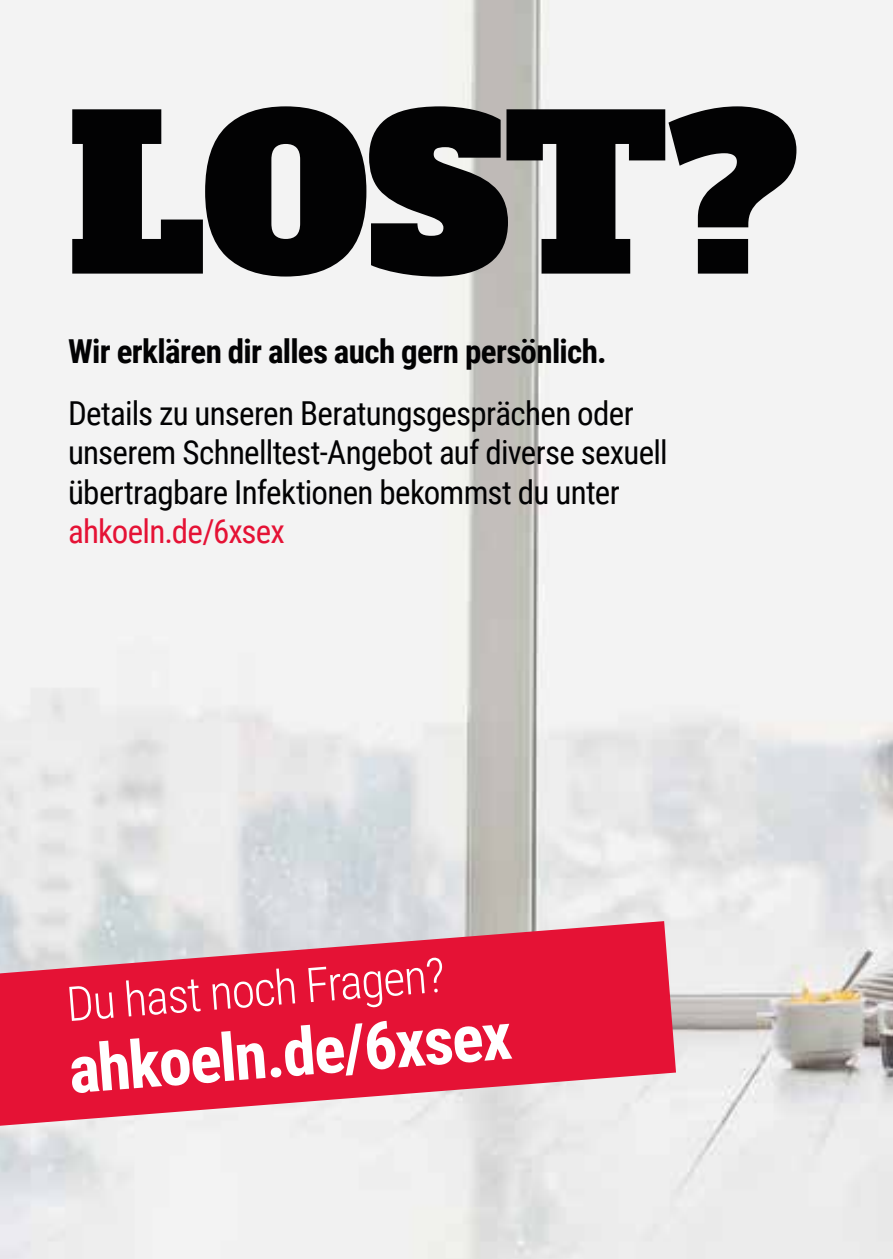
<style>
.page{position:relative;width:893px;height:1259px;background:#fff}
.page>*{position:absolute;margin:0;border:0;box-sizing:border-box;transform-origin:0 0}
.t1{font:211.2px "Alfa Slab One";color:#020203}
.t2{font:700 66px "Roboto Condensed";color:#fff}
.t3{font:300 48px "Roboto Condensed";color:#fff}
.t4{font:33px/39.6px "Roboto Condensed";letter-spacing:-.02em;color:#020203}
.t5{font:700 33px "Roboto Condensed";letter-spacing:-.02em;color:#020203}
.t6{font:33px "Roboto Condensed";letter-spacing:-.025em;color:#e51235}
</style>
<div class="page">
<img style="left:0;top:0;width:893px;height:1259px">
<svg style="left:0;top:921px;width:676px;height:204px;background:#e3536b"></svg>
<div style="left:69px;top:995px;width:378px;height:34px;background:#e51235"></div>
<svg style="left:72px;top:1062px;width:442px;height:39px;background:#e52545"></svg>
<h1 class="t1" style="left:68px;top:70px;width:732px">LOST?</h1>
<p class="t5" style="left:68px;top:328px;width:540px">Wir erklären dir alles auch gern persönlich.</p>
<p class="t4" style="left:68px;top:395px;width:601px">Details zu unseren Beratungsgesprächen oder unserem Schnelltest-Angebot auf diverse sexuell übertragbare Infektionen bekommst du unter</p>
<p class="t6" style="left:68px;top:517px;width:219px">ahkoeln.de/6xsex</p>
<h3 class="t3" style="left:65px;top:981px;width:381px;rotate:-4deg">Du hast noch Fragen?</h3>
<h2 class="t2" style="left:66px;top:1022px;width:445px;rotate:-4deg">ahkoeln.de/6xsex</h2>
</div>
